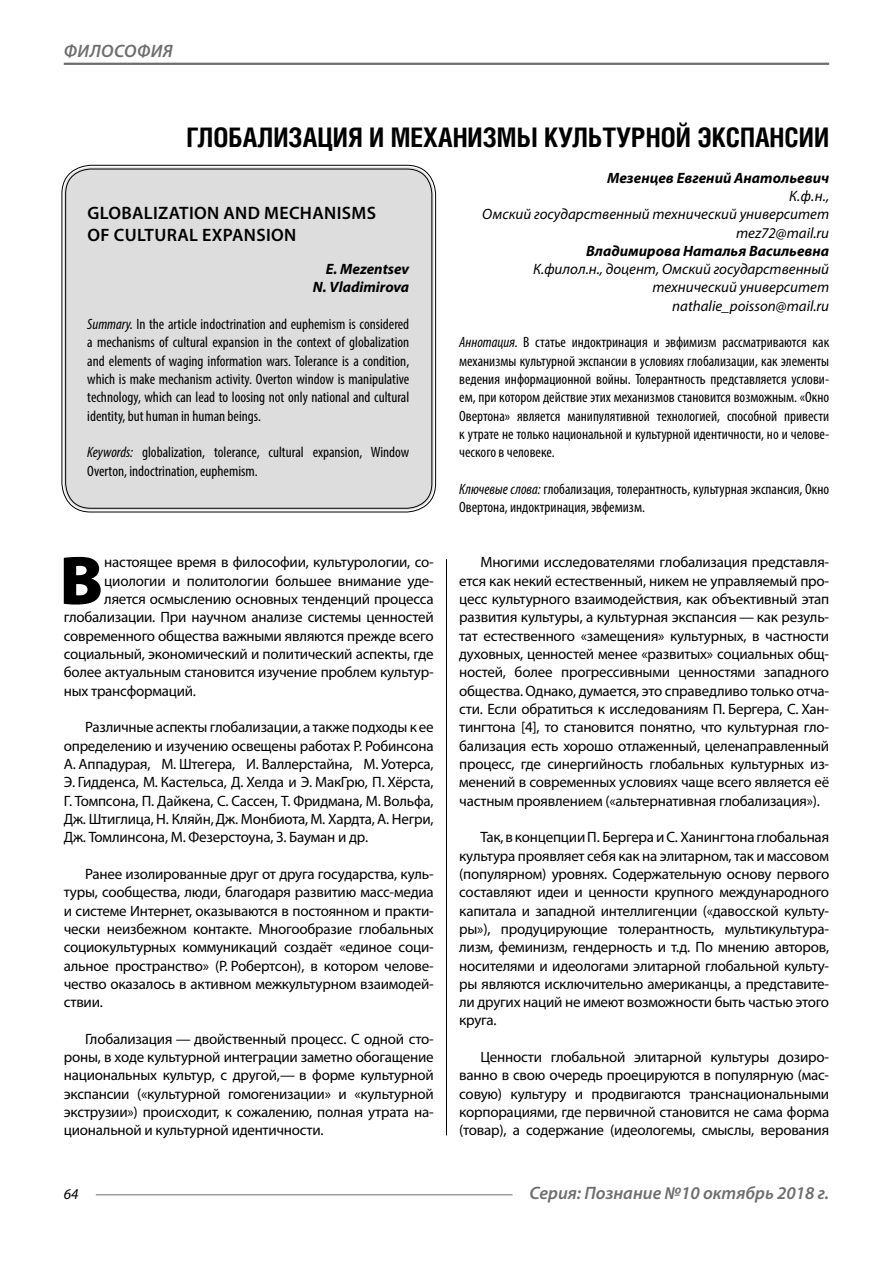
<style>
.page{position:relative;width:893px;height:1263px;background:#fff}
.page>*{position:absolute;margin:0;border:0;box-sizing:border-box;transform-origin:0 0}
.Bukvica{font:900 69.3px "Myriad Pro";color:#000}
.Header{font:700 27px "Helios Cond";color:#000}
.Header-eng{font:600 18px/21.6px "Myriad Pro";letter-spacing:.02em;color:#000}
.t1{font:italic 600 18px "Myriad Pro";color:#6e6e6e}
.Normal{font:15px/18.3px "Myriad Pro";letter-spacing:-.015em;color:#000;text-align:justify}
.Annotation-rus{font:condensed 15px/18.3px "Myriad Pro";color:#000;text-align:justify}
.Annotation-eng{font:condensed 15px/18.3px "Myriad Pro";color:#000;text-align:justify}
.Bukvica-2{font:15px "Myriad Pro";letter-spacing:-.015em;color:#000}
.Author-doc{font:italic 15px/18.3px "Myriad Pro";color:#000;text-align:right}
.Author{font:italic 700 15px "Myriad Pro";color:#000}
.Author-email{font:italic 15px "Myriad Pro";color:#000}
.Author-eng{font:italic 700 15px "Myriad Pro";color:#000}
.s1{font-style:italic}
</style>
<div class="page">
<hr style="left:64px;top:63px;width:765px;height:2px;background:#6e6e6e">
<hr style="left:96px;top:1194px;width:416px;height:1px;background:#6e6e6e">
<div style="left:64px;top:167px;width:370px;height:343px;background:#ddd;border-radius:27px"></div>
<div style="left:65px;top:169px;width:367px;height:340px;border:1px solid #000;border-radius:25px"></div>
<hr style="left:446px;top:559px;width:1px;height:576px;background:#000">
<p class="t1" style="left:64px;top:39px;width:27px">Философия</p>
<p class="Header" style="left:186px;top:121px;width:644px">ГЛОБАЛИЗАЦИЯ И МЕХАНИЗМЫ КУЛЬТУРНОЙ ЭКСПАНСИИ</p>
<p class="Author" style="left:607px;top:168px;width:224px">Мезенцев Евгений Анатольевич</p>
<p class="Author-doc" style="left:482px;top:186px;width:348px">К.ф.н.,<br>Омский государственный технический университет</p>
<p class="Author-email" style="left:736px;top:223px;width:95px">mez72@mail.ru</p>
<p class="Author" style="left:586px;top:241px;width:245px">Владимирова Наталья Васильевна</p>
<p class="Author-doc" style="left:533px;top:260px;width:297px">К.филол.н., доцент, Омский государственный технический университет</p>
<p class="Author-email" style="left:672px;top:296px;width:158px">nathalie_poisson@mail.ru</p>
<p class="Annotation-rus" style="left:459px;top:333px;width:371px"><span class="s1">Аннотация.</span> В статье индоктринация и эвфимизм рассматриваются как механизмы культурной экспансии в условиях глобализации, как элементы ведения информационной войны. Толерантность представляется услови&shy;ем, при котором действие этих механизмов становится возможным. «Окно Овертона» является манипулятивной технологией, способной привести к утрате не только национальной и культурной идентичности, но и челове&shy;ческого в человеке.</p>
<p class="Annotation-rus" style="left:459px;top:480px;width:371px"><span class="s1">Ключевые слова:</span> глобализация, толерантность, культурная экспансия, Окно<br>Овертона, индоктринация, эвфемизм.</p>
<p class="Header-eng" style="left:87px;top:202px;width:290px">GLOBALIZATION AND MECHANISMS<br>OF CULTURAL EXPANSION</p>
<p class="Author-eng" style="left:326px;top:259px;width:85px">E. Mezentsev</p>
<p class="Author-eng" style="left:313px;top:278px;width:98px">N. Vladimirova</p>
<p class="Annotation-eng" style="left:87px;top:315px;width:323px"><span class="s1">Summary.</span> In the article indoctrination and euphemism is considered a mechanisms of cultural expansion in the context of globalization and elements of waging information wars. Tolerance is a condition, which is make mechanism activity. Overton window is manipulative technology, which can lead to loosing not only national and cultural identity, but human in human beings.</p>
<p class="Annotation-eng" style="left:87px;top:443px;width:323px"><span class="s1">Keywords:</span> globalization, tolerance, cultural expansion, Window<br>Overton, indoctrination, euphemism.</p>
<p class="Bukvica" style="left:59px;top:534px;width:45px">В</p>
<p class="Bukvica-2" style="left:104px;top:553px;width:331px">настоящее время в философии, культурологии, со-</p>
<p class="Bukvica-2" style="left:104px;top:571px;width:331px">циологии и политологии большее внимание уде-</p>
<p class="Bukvica-2" style="left:104px;top:590px;width:331px">ляется осмыслению основных тенденций процесса</p>
<p class="Bukvica-2" style="left:64px;top:608px;width:371px">глобализации. При научном анализе системы ценностей</p>
<p class="Bukvica-2" style="left:64px;top:626px;width:371px">современного общества важными являются прежде всего</p>
<p class="Bukvica-2" style="left:64px;top:645px;width:371px">социальный, экономический и политический аспекты, где</p>
<p class="Bukvica-2" style="left:64px;top:663px;width:371px">более актуальным становится изучение проблем культур-</p>
<p class="Bukvica-2" style="left:64px;top:681px;width:134px">ных трансформаций.</p>
<p class="Normal" style="left:64px;top:718px;width:371px;text-indent:21px">Различные аспекты глобализации, а также подходы к ее определению и изучению освещены работах Р. Робинсона А. Аппадурая, М. Штегера, И. Валлерcтайна, М. Уотерса, Э. Гидденса, М. Кастельса, Д. Хелда и Э. МакГрю, П. Хёрста, Г. Томпсона, П. Дайкена, С. Сассен, Т. Фридмана, М. Вольфа, Дж. Штиглица, Н. Кляйн, Дж. Монбиота, М. Хардта, А. Негри, Дж. Томлинсона, М. Фезерстоуна, З. Бауман и др.</p>
<p class="Normal" style="left:64px;top:864px;width:371px;text-indent:21px">Ранее изолированные друг от друга государства, куль&shy;туры, сообщества, люди, благодаря развитию масс-медиа и системе Интернет, оказываются в постоянном и практи&shy;чески неизбежном контакте. Многообразие глобальных социокультурных коммуникаций создаёт «единое соци&shy;альное пространство» (Р. Робертсон), в котором челове&shy;чество оказалось в активном межкультурном взаимодей&shy;ствии.</p>
<p class="Normal" style="left:64px;top:1029px;width:371px;text-indent:21px">Глобализация — двойственный процесс. С одной сто&shy;роны, в ходе культурной интеграции заметно обогащение национальных культур, с другой,— в форме культурной экспансии («культурной гомогенизации» и «культурной экструзии») происходит, к сожалению, полная утрата на&shy;циональной и культурной идентичности.</p>
<p class="Normal" style="left:459px;top:553px;width:371px;text-indent:21px">Многими исследователями глобализация представля&shy;ется как некий естественный, никем не управляемый про&shy;цесс культурного взаимодействия, как объективный этап развития культуры, а культурная экспансия — как резуль&shy;тат естественного «замещения» культурных, в частности духовных, ценностей менее «развитых» социальных общ&shy;ностей, более прогрессивными ценностями западного общества. Однако, думается, это справедливо только отча&shy;сти. Если обратиться к исследованиям П. Бергера, С. Хан&shy;тингтона [4], то становится понятно, что культурная гло&shy;бализация есть хорошо отлаженный, целенаправленный процесс, где синергийность глобальных культурных из&shy;менений в современных условиях чаще всего является её частным проявлением («альтернативная глобализация»).</p>
<p class="Normal" style="left:459px;top:828px;width:371px;text-indent:21px">Так, в концепции П. Бергера и С. Ханингтона глобальная культура проявляет себя как на элитарном, так и массовом (популярном) уровнях. Содержательную основу первого составляют идеи и ценности крупного международного капитала и западной интеллигенции («давосской культу&shy;ры»), продуцирующие толерантность, мультикультура&shy;лизм, феминизм, гендерность и т.д. По мнению авторов, носителями и идеологами элитарной глобальной культу&shy;ры являются исключительно американцы, а представите&shy;ли других наций не имеют возможности быть частью этого круга.</p>
<p class="Normal" style="left:459px;top:1048px;width:371px;text-indent:21px">Ценности глобальной элитарной культуры дозиро&shy;ванно в свою очередь проецируются в популярную (мас&shy;совую) культуру и продвигаются транснациональными корпорациями, где первичной становится не сама форма (товар), а содержание (идеологемы, смыслы, верования</p>
<p class="Author-doc" style="left:64px;top:1185px;width:16px">64</p>
<p class="t1" style="left:529px;top:1182px;width:301px">Серия: Познание №10 октябрь 2018 г.</p>
</div>
